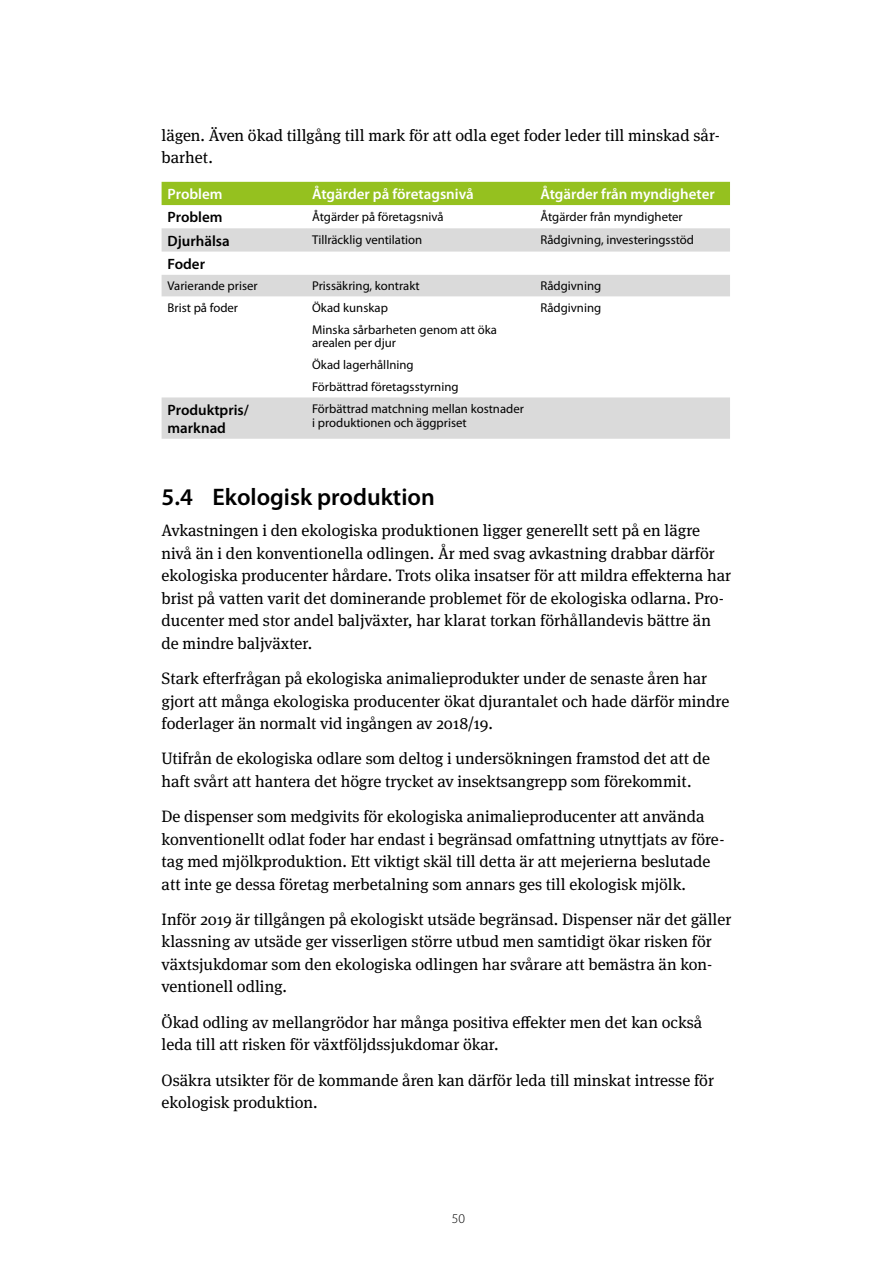
<style>
.page{position:relative;width:893px;height:1263px;background:#fff}
.page>*{position:absolute;margin:0;border:0;box-sizing:border-box;transform-origin:0 0}
.t1{font:600 24px "Myriad Pro";color:#000}
.t2{font:16.5px/22.5px "Meta Serif OT";color:#000}
.t3{font:600 15px "Myriad Pro";color:#fff}
.t4{font:600 15px/18px "Myriad Pro";color:#000}
.t5{font:300 13.5px "Myriad Pro";color:#000}
.t6{font:12.75px/22px "Myriad Pro";color:#000}
</style>
<div class="page">
<div style="left:162px;top:182px;width:568px;height:23px;background:#95c11f"></div>
<svg style="left:162px;top:228px;width:568px;height:211px"></svg>
<p class="t2" style="left:162px;top:124px;width:560px">lägen. Även ökad tillgång till mark för att odla eget foder leder till minskad sår&shy;barhet.</p>
<p class="t3" style="left:168px;top:184px;width:56px">Problem</p>
<p class="t3" style="left:312px;top:184px;width:163px">Åtgärder på företagsnivå</p>
<p class="t3" style="left:540px;top:184px;width:176px">Åtgärder från myndigheter</p>
<p class="t4" style="left:168px;top:208px;width:56px">Problem</p>
<p class="t6" style="left:312px;top:205px;width:133px">Åtgärder på företagsnivå</p>
<p class="t6" style="left:540px;top:205px;width:144px">Åtgärder från myndigheter</p>
<p class="t4" style="left:168px;top:231px;width:64px">Djurhälsa</p>
<p class="t6" style="left:312px;top:228px;width:112px">Tillräcklig ventilation</p>
<p class="t6" style="left:540px;top:228px;width:155px">Rådgivning, investeringsstöd</p>
<p class="t4" style="left:168px;top:254px;width:39px">Foder</p>
<p class="t6" style="left:168px;top:275px;width:92px">Varierande priser</p>
<p class="t6" style="left:312px;top:275px;width:109px">Prissäkring, kontrakt</p>
<p class="t6" style="left:540px;top:275px;width:62px">Rådgivning</p>
<p class="t6" style="left:168px;top:296px;width:72px">Brist på foder</p>
<p class="t6" style="left:312px;top:296px;width:186px">Ökad kunskap<br>Minska sårbarheten genom att öka</p>
<p class="t6" style="left:312px;top:332px;width:148px">arealen per djur<br>Ökad lagerhållning<br>Förbättrad företagsstyrning</p>
<p class="t6" style="left:540px;top:296px;width:62px">Rådgivning</p>
<p class="t4" style="left:168px;top:400px;width:83px">Produktpris/ marknad</p>
<p class="t6" style="left:312px;top:402px;width:213px;line-height:13.5px">Förbättrad matchning mellan kostnader i produktionen och äggpriset</p>
<h1 class="t1" style="left:162px;top:482px;width:275px">5.4 Ekologisk produktion</h1>
<p class="t2" style="left:162px;top:520px;width:571px">Avkastningen i den ekologiska produktionen ligger generellt sett på en lägre nivå än i den konventionella odlingen. År med svag avkastning drabbar därför ekologiska producenter hårdare. Trots olika insatser för att mildra effekterna har brist på vatten varit det dominerande problemet för de ekologiska odlarna. Pro&shy;ducenter med stor andel baljväxter, har klarat torkan förhållandevis bättre än de mindre baljväxter.</p>
<p class="t2" style="left:162px;top:667px;width:569px">Stark efterfrågan på ekologiska animalieprodukter under de senaste åren har gjort att många ekologiska producenter ökat djurantalet och hade därför mindre foderlager än normalt vid ingången av 2018/19.</p>
<p class="t2" style="left:162px;top:748px;width:550px">Utifrån de ekologiska odlare som deltog i undersökningen framstod det att de haft svårt att hantera det högre trycket av insektsangrepp som förekommit.</p>
<p class="t2" style="left:162px;top:805px;width:564px">De dispenser som medgivits för ekologiska animalieproducenter att använda konventionellt odlat foder har endast i begränsad omfattning utnyttjats av före&shy;tag med mjölkproduktion. Ett viktigt skäl till detta är att mejerierna beslutade att inte ge dessa företag merbetalning som annars ges till ekologisk mjölk.</p>
<p class="t2" style="left:162px;top:908px;width:571px">Inför 2019 är tillgången på ekologiskt utsäde begränsad. Dispenser när det gäller klassning av utsäde ger visserligen större utbud men samtidigt ökar risken för växtsjukdomar som den ekologiska odlingen har svårare att bemästra än kon&shy;ventionell odling.</p>
<p class="t2" style="left:162px;top:1011px;width:542px">Ökad odling av mellangrödor har många positiva effekter men det kan också leda till att risken för växtföljdssjukdomar ökar.</p>
<p class="t2" style="left:162px;top:1069px;width:554px">Osäkra utsikter för de kommande åren kan därför leda till minskat intresse för ekologisk produktion.</p>
<p class="t5" style="left:452px;top:1210px;width:15px">50</p>
</div>
